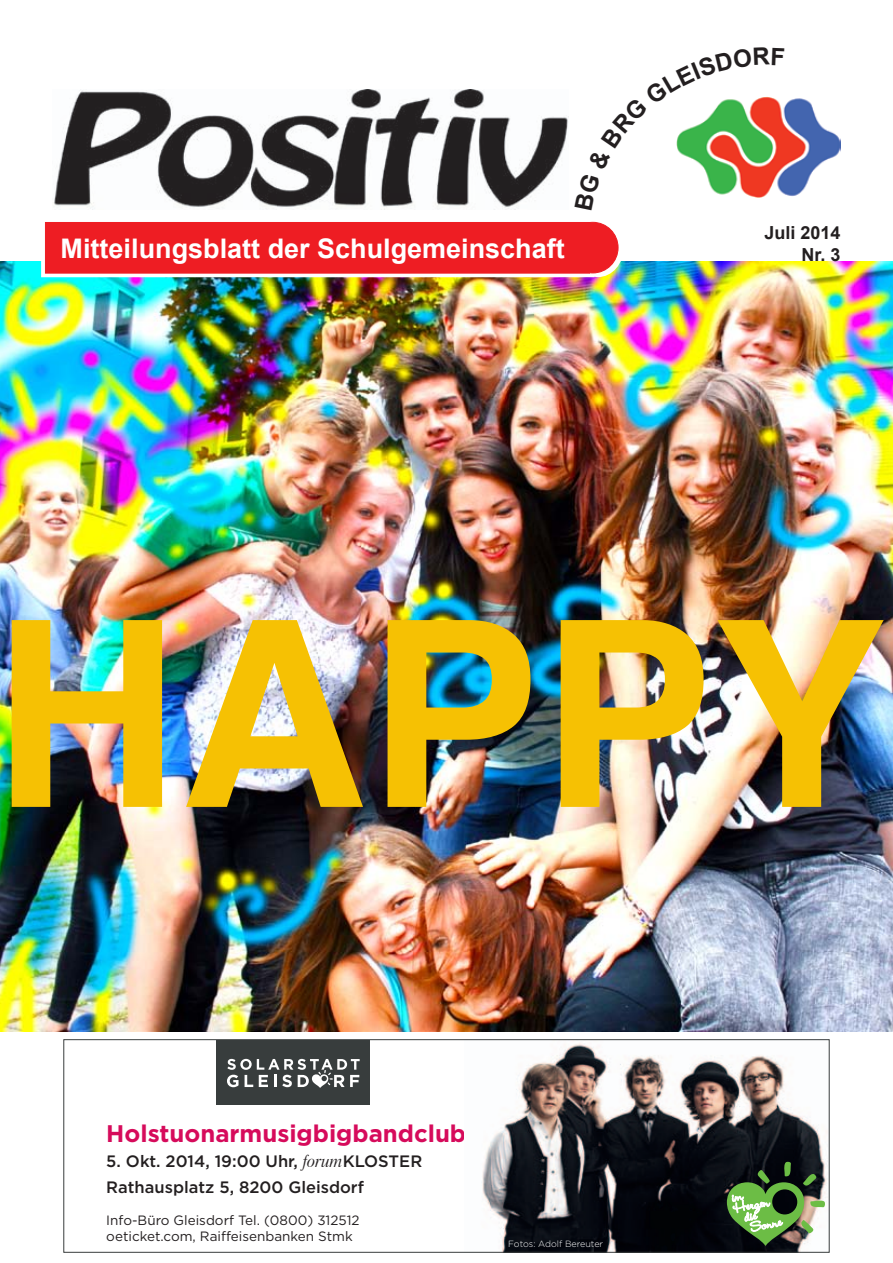
<style>
.page{position:relative;width:893px;height:1263px;background:#fff}
.page>*{position:absolute;margin:0;border:0;box-sizing:border-box;transform-origin:0 0}
.t1{font:700 259.5px "Helvetica";color:#f6c103}
.t2{font:700 27px "Arial";color:#fff}
.t3{font:700 24px "Gotham";color:#d60b5b}
.t4{font:700 18px/21.6px "Arial";color:#231f20;text-align:right}
.t5{font:500 16.5px/25.5px "Gotham";color:#231f20}
.t6{font:13.5px/16.5px "Gotham";color:#231f20}
.t7{font:300 9px "Gotham";color:#fff}
.s1{font-family:"Dutch 801 BT Italic Headline";font-weight:400}
</style>
<div class="page">
<img style="left:0;top:261px;width:893px;height:771px">
<img style="left:784px;top:98px;width:56px;height:98px">
<img style="left:54px;top:90px;width:514px;height:119px">
<svg style="left:41px;top:221px;width:583px;height:56px;background:#ef3338"></svg>
<div style="left:217px;top:1040px;width:153px;height:64px;background:#383d3d"></div>
<svg style="left:227px;top:1059px;width:133px;height:29px"></svg>
<img style="left:482px;top:1043px;width:345px;height:207px">
<svg style="left:727px;top:1162px;width:98px;height:84px;background:#57714b"></svg>
<div style="left:64px;top:1040px;width:765px;height:212px;border:1px solid #393d3d"></div>
<svg style="left:676px;top:97px;width:108px;height:101px"></svg>
<h2 class="t2" style="left:61px;top:230px;width:506px">Mitteilungsblatt der Schulgemeinschaft</h2>
<h3 class="t4" style="left:764px;top:223px;width:78px">Juli 2014<br>Nr. 3</h3>
<h1 class="t1" style="left:-8px;top:506px;width:895px">HAPPY</h1>
<h3 class="t3" style="left:106px;top:1117px;width:361px">Holstuonarmusigbigbandclub</h3>
<p class="t5" style="left:106px;top:1148px;width:317px">5. Okt. 2014, 19:00 Uhr, <span class="s1">forum</span>KLOSTER<br>Rathausplatz 5, 8200 Gleisdorf</p>
<p class="t6" style="left:106px;top:1211px;width:255px">Info-Büro Gleisdorf Tel. (0800) 312512 oeticket.com, Raiffeisenbanken Stmk</p>
<p class="t7" style="left:508px;top:1238px;width:97px">Fotos: Adolf Bereuter</p>
</div>
